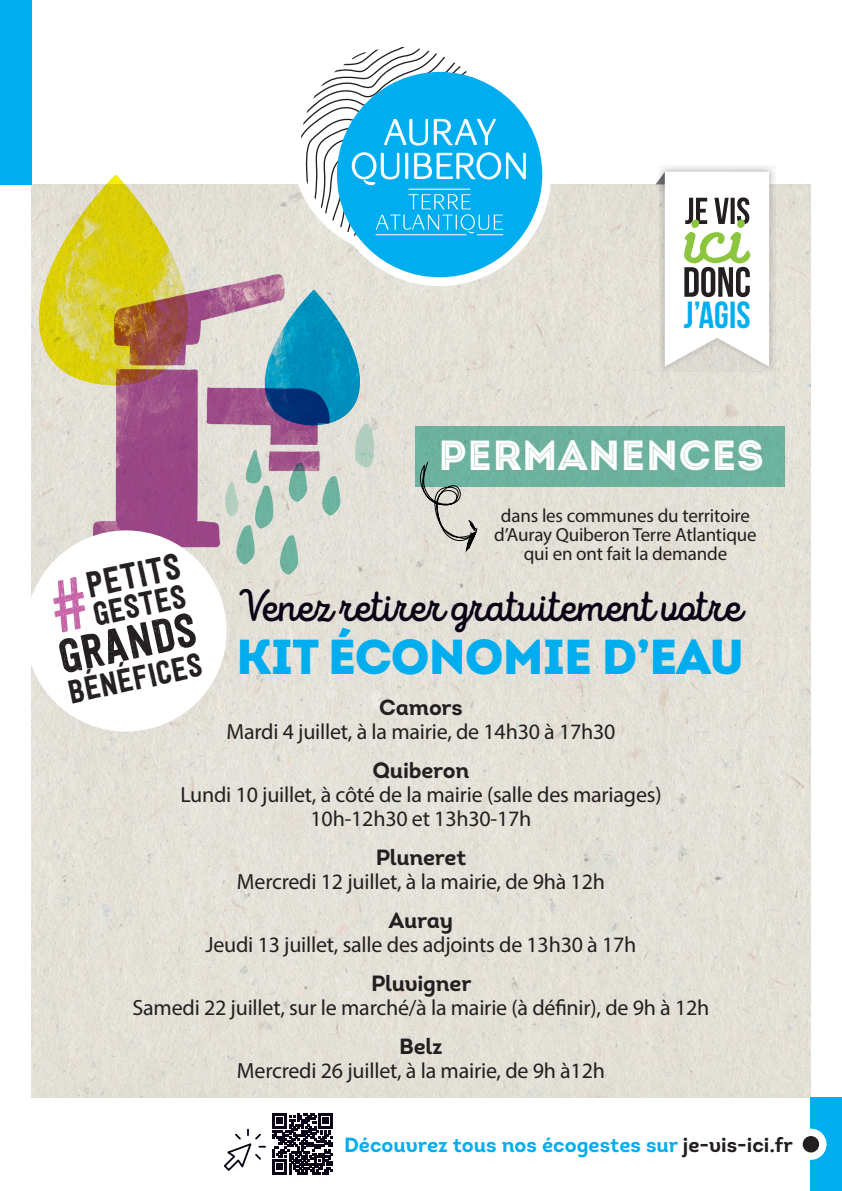
<style>
.page{position:relative;width:842px;height:1191px;background:#fff}
.page>*{position:absolute;margin:0;border:0;box-sizing:border-box;transform-origin:0 0}
.t1{font:49px "Intro Black Alt";letter-spacing:-.02em;color:#00aeef}
.t2{font:47.7px "Festivo Letters No 6";color:#231f20}
.t3{font:45px "Intro Script B Base";letter-spacing:-.02em;color:#0a0215}
.t4{font:42px "Intro Inline";color:#fff}
.t5{font:37.7px "Bebas Neue";color:#00aeef}
.t6{font:36.3px "Festivo Letters No 6";color:#231f20}
.t7{font:33.1px "Festivo Letters No 6";color:#231f20}
.t8{font:32.8px "Festivo Letters No 6";color:#231f20}
.t9{font:22px/24px "Myriad Pro";letter-spacing:-.01em;color:#231f20;text-align:center}
.t10{font:22px "Intro Bold Alt";letter-spacing:-.01em;color:#231f20}
.t11{font:20.5px "Intro Bold Alt";color:#00aeef}
.t12{font:19px/19px "Myriad Pro";letter-spacing:-.01em;color:#231f20;text-align:center}
.s1{font-size:72.7px;color:#c666a8}
.s2{color:#231f20}
</style>
<div class="page">
<img style="left:32px;top:184px;width:779px;height:913px">
<div style="left:0;top:0;width:31px;height:184px;background:#00aeef"></div>
<div style="left:811px;top:1097px;width:31px;height:94px;background:#00aeef"></div>
<div style="left:795px;top:1128px;width:31px;height:31px;background:#fff;border-radius:50%"></div>
<div style="left:803px;top:1136px;width:16px;height:16px;background:#231f20;border-radius:50%"></div>
<svg style="left:282px;top:46px;width:278px;height:249px"></svg>
<div style="left:337px;top:72px;width:205px;height:205px;background:#00aeef;border-radius:50%"></div>
<svg style="left:301px;top:47px;width:224px;height:200px"></svg>
<img style="left:74px;top:262px;width:259px;height:298px">
<img style="left:17px;top:136px;width:195px;height:269px">
<img style="left:252px;top:269px;width:146px;height:176px">
<svg style="left:280px;top:535px;width:18px;height:40px"></svg>
<svg style="left:354px;top:423px;width:21px;height:45px"></svg>
<svg style="left:289px;top:462px;width:18px;height:40px"></svg>
<svg style="left:322px;top:475px;width:19px;height:41px"></svg>
<svg style="left:224px;top:450px;width:50px;height:115px;background:#c1d1c6"></svg>
<svg style="left:224px;top:1113px;width:109px;height:61px"></svg>
<div style="left:26px;top:530px;width:201px;height:201px;background:#fff;border-radius:50%"></div>
<div style="left:651px;top:166px;width:126px;height:28px;background:#231f20;opacity:.25"></div>
<svg style="left:659px;top:166px;width:116px;height:206px;background:#dbd8d2"></svg>
<svg style="left:656px;top:171px;width:113px;height:195px"></svg>
<div style="left:415px;top:426px;width:369px;height:61px;background:#6db29e"></div>
<svg style="left:415px;top:461px;width:63px;height:92px"></svg>
<h3 class="t5" style="left:684px;top:295px;width:68px">J’AGIS</h3>
<h3 class="t4" style="left:438px;top:430px;width:327px">PERMANENCES</h3>
<p class="t12" style="left:494px;top:506px;width:264px">dans les communes du territoire d’Auray Quiberon Terre Atlantique qui en ont fait la demande</p>
<h3 class="t6" style="left:82px;top:564px;width:97px;rotate:-12deg">Petits</h3>
<h3 class="t7" style="left:48px;top:604px;width:138px;rotate:-12deg"><span class="s1">#</span>gestes</h3>
<h3 class="t3" style="left:238px;top:580px;width:505px">Venez retirer gratuitement votre</h3>
<h2 class="t2" style="left:53px;top:629px;width:141px;rotate:-12deg">grands</h2>
<h1 class="t1" style="left:236px;top:625px;width:509px">KIT ÉCONOMIE D’EAU</h1>
<h3 class="t8" style="left:64px;top:673px;width:138px;rotate:-12deg">bénéfices</h3>
<p class="t10" style="left:379px;top:693px;width:85px">Camors</p>
<p class="t9" style="left:226px;top:719px;width:391px">Mardi 4 juillet, à la mairie, de 14h30 à 17h30</p>
<p class="t10" style="left:373px;top:756px;width:98px">Quiberon</p>
<p class="t9" style="left:180px;top:782px;width:483px">Lundi 10 juillet, à côté de la mairie (salle des mariages)<br>10h-12h30 et 13h30-17h</p>
<p class="t10" style="left:376px;top:843px;width:92px">Pluneret</p>
<p class="t9" style="left:237px;top:869px;width:369px">Mercredi 12 juillet, à la mairie, de 9hà 12h</p>
<p class="t10" style="left:389px;top:906px;width:66px">Auray</p>
<p class="t9" style="left:205px;top:932px;width:432px">Jeudi 13 juillet, salle des adjoints de 13h30 à 17h</p>
<p class="t10" style="left:371px;top:969px;width:102px">Pluvigner</p>
<p class="t9" style="left:132px;top:995px;width:578px">Samedi 22 juillet, sur le marché/à la mairie (à définir), de 9h à 12h</p>
<p class="t10" style="left:399px;top:1032px;width:45px">Belz</p>
<p class="t9" style="left:237px;top:1058px;width:369px">Mercredi 26 juillet, à la mairie, de 9h à12h</p>
<p class="t11" style="left:344px;top:1131px;width:450px">Découvrez tous nos écogestes sur <span class="s2">je-vis-ici.fr</span></p>
</div>
